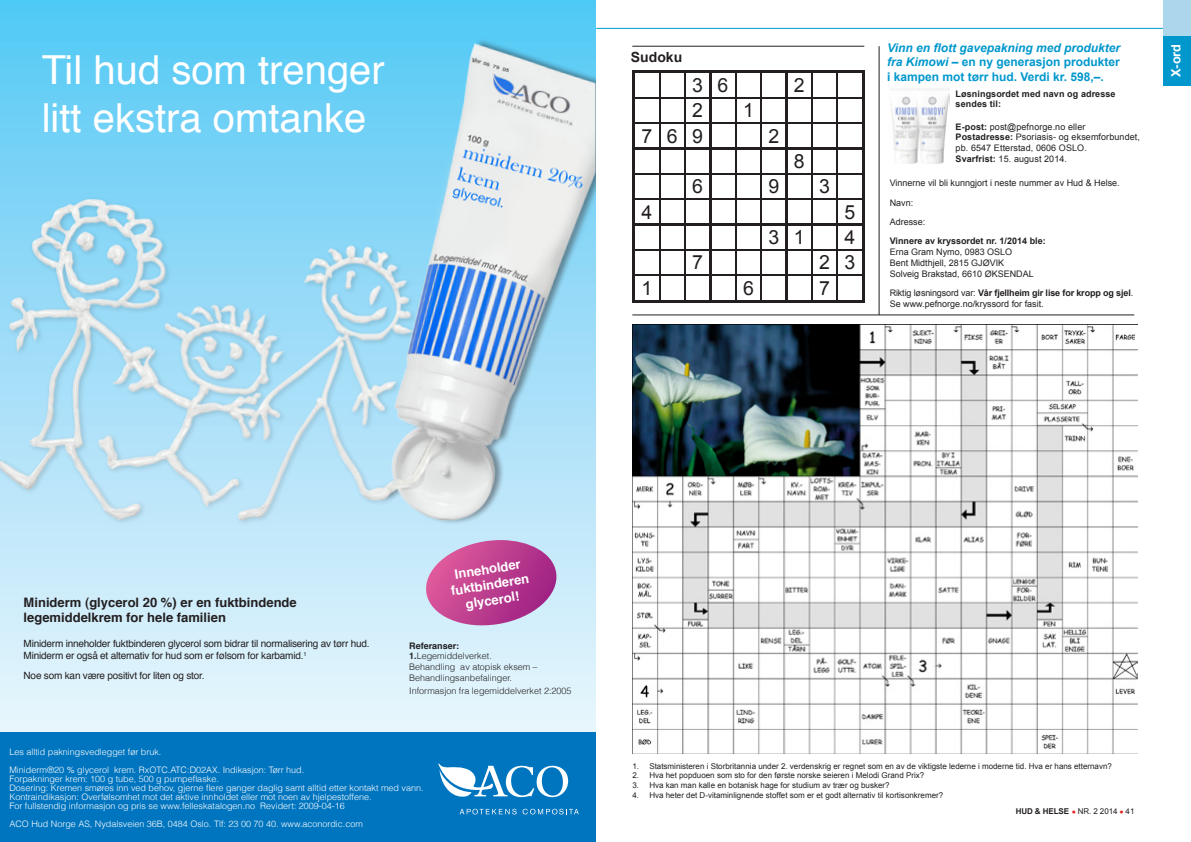
<style>
.page{position:relative;width:1191px;height:842px;background:#fff}
.page>*{position:absolute;margin:0;border:0;box-sizing:border-box;transform-origin:0 0}
.t1{font:40px/48px "Helvetica";color:#fff}
.t2{font:19.5px "Arial";color:#231f20}
.t3{font:700 14px "Arial";color:#231f20}
.t4{font:700 13px/15.6px "Helvetica";color:#231f20}
.t5{font:700 13px/15.6px "Helvetica";color:#fff;text-align:center}
.t6{font:700 12.7px "Arial";color:#fff}
.t7{font:700 12px/14.4px "Arial";color:#0097cd;text-align:justify}
.t8{font:10px/12px "Helvetica";letter-spacing:-.02em;color:#231f20}
.t9{font:9px/10.8px "Arial";color:#231f20}
.t10{font:300 9px/10.8px "Helvetica";color:#231f20}
.t11{font:700 9px/10.8px "Arial";letter-spacing:.01em;color:#231f20}
.t12{font:300 8.9px/9px "Helvetica";color:#fff}
.t13{font:8px "Arial";color:#231f20}
.s1{font-style:italic}
.s2{font-weight:700}
.s3{font-size:7px;color:#e42625}
</style>
<div class="page">
<hr style="left:596px;top:28px;width:595px;height:1px;background:#0097cd">
<div style="left:1163px;top:0;width:28px;height:85px;background:#abd6ec"></div>
<div style="left:1163px;top:36px;width:28px;height:49px;background:#0097cd"></div>
<hr style="left:632px;top:46px;width:232px;height:1px;background:#231f20">
<hr style="left:879px;top:46px;width:1px;height:269px;background:#231f20">
<hr style="left:632px;top:315px;width:502px;height:1px;background:#231f20">
<svg style="left:0;top:0;width:595px;height:732px;background:#ace3f9"></svg>
<div style="left:0;top:732px;width:595px;height:110px;background:#0075bf"></div>
<svg style="left:423px;top:560px;width:137px;height:70px;background:#c16aaa"></svg>
<svg style="left:459px;top:809px;width:57px;height:5px"></svg>
<svg style="left:522px;top:809px;width:57px;height:5px"></svg>
<svg style="left:438px;top:763px;width:130px;height:35px"></svg>
<img style="left:351px;top:20px;width:244px;height:530px">
<img style="left:0;top:137px;width:577px;height:423px">
<img style="left:891px;top:88px;width:58px;height:75px">
<img style="left:633px;top:325px;width:504px;height:428px">
<hr style="left:709px;top:72px;width:3px;height:25px;background:#231f20">
<hr style="left:785px;top:72px;width:3px;height:25px;background:#231f20">
<hr style="left:709px;top:97px;width:3px;height:26px;background:#231f20">
<hr style="left:785px;top:97px;width:3px;height:26px;background:#231f20">
<hr style="left:709px;top:123px;width:3px;height:25px;background:#231f20">
<hr style="left:785px;top:123px;width:3px;height:25px;background:#231f20">
<hr style="left:634px;top:147px;width:25px;height:3px;background:#231f20">
<hr style="left:659px;top:147px;width:26px;height:3px;background:#231f20">
<hr style="left:685px;top:147px;width:25px;height:3px;background:#231f20">
<hr style="left:709px;top:148px;width:3px;height:26px;background:#231f20">
<hr style="left:710px;top:147px;width:25px;height:3px;background:#231f20">
<hr style="left:735px;top:147px;width:26px;height:3px;background:#231f20">
<hr style="left:761px;top:147px;width:25px;height:3px;background:#231f20">
<hr style="left:785px;top:148px;width:3px;height:26px;background:#231f20">
<hr style="left:786px;top:147px;width:25px;height:3px;background:#231f20">
<hr style="left:811px;top:147px;width:26px;height:3px;background:#231f20">
<hr style="left:837px;top:147px;width:25px;height:3px;background:#231f20">
<hr style="left:709px;top:174px;width:3px;height:25px;background:#231f20">
<hr style="left:785px;top:174px;width:3px;height:25px;background:#231f20">
<hr style="left:709px;top:199px;width:3px;height:25px;background:#231f20">
<hr style="left:785px;top:199px;width:3px;height:25px;background:#231f20">
<hr style="left:634px;top:223px;width:25px;height:3px;background:#231f20">
<hr style="left:659px;top:223px;width:26px;height:3px;background:#231f20">
<hr style="left:685px;top:223px;width:25px;height:3px;background:#231f20">
<hr style="left:709px;top:224px;width:3px;height:26px;background:#231f20">
<hr style="left:710px;top:223px;width:25px;height:3px;background:#231f20">
<hr style="left:735px;top:223px;width:26px;height:3px;background:#231f20">
<hr style="left:761px;top:223px;width:25px;height:3px;background:#231f20">
<hr style="left:785px;top:224px;width:3px;height:26px;background:#231f20">
<hr style="left:786px;top:223px;width:25px;height:3px;background:#231f20">
<hr style="left:811px;top:223px;width:26px;height:3px;background:#231f20">
<hr style="left:837px;top:223px;width:25px;height:3px;background:#231f20">
<hr style="left:709px;top:250px;width:3px;height:25px;background:#231f20">
<hr style="left:785px;top:250px;width:3px;height:25px;background:#231f20">
<hr style="left:709px;top:275px;width:3px;height:25px;background:#231f20">
<hr style="left:785px;top:275px;width:3px;height:25px;background:#231f20">
<hr style="left:632px;top:70px;width:3px;height:232px;background:#231f20">
<hr style="left:659px;top:72px;width:1px;height:229px;background:#231f20">
<hr style="left:684px;top:72px;width:1px;height:229px;background:#231f20">
<hr style="left:735px;top:72px;width:1px;height:229px;background:#231f20">
<hr style="left:760px;top:72px;width:1px;height:229px;background:#231f20">
<hr style="left:811px;top:72px;width:1px;height:229px;background:#231f20">
<hr style="left:836px;top:72px;width:2px;height:229px;background:#231f20">
<hr style="left:862px;top:70px;width:2px;height:232px;background:#231f20">
<hr style="left:632px;top:70px;width:232px;height:3px;background:#231f20">
<hr style="left:633px;top:97px;width:230px;height:1px;background:#231f20">
<hr style="left:633px;top:122px;width:230px;height:2px;background:#231f20">
<hr style="left:633px;top:173px;width:230px;height:1px;background:#231f20">
<hr style="left:633px;top:198px;width:230px;height:2px;background:#231f20">
<hr style="left:633px;top:249px;width:230px;height:1px;background:#231f20">
<hr style="left:633px;top:274px;width:230px;height:2px;background:#231f20">
<hr style="left:632px;top:300px;width:232px;height:2px;background:#231f20">
<h1 class="t1" style="left:42px;top:47px;width:345px">Til hud som trenger litt ekstra omtanke</h1>
<h3 class="t3" style="left:631px;top:48px;width:53px">Sudoku</h3>
<h2 class="t2" style="left:692px;top:72px;width:38px">3 6</h2>
<h2 class="t2" style="left:793px;top:72px;width:12px">2</h2>
<h2 class="t2" style="left:692px;top:98px;width:12px">2</h2>
<h2 class="t2" style="left:743px;top:98px;width:12px">1</h2>
<h2 class="t2" style="left:641px;top:123px;width:63px">769</h2>
<h2 class="t2" style="left:768px;top:123px;width:12px">2</h2>
<h2 class="t2" style="left:793px;top:148px;width:12px">8</h2>
<h2 class="t2" style="left:692px;top:174px;width:12px">6</h2>
<h2 class="t2" style="left:768px;top:174px;width:12px">9</h2>
<h2 class="t2" style="left:819px;top:174px;width:12px">3</h2>
<h2 class="t2" style="left:641px;top:199px;width:12px">4</h2>
<h2 class="t2" style="left:844px;top:199px;width:12px">5</h2>
<h2 class="t2" style="left:768px;top:224px;width:38px">3 1</h2>
<h2 class="t2" style="left:844px;top:224px;width:12px">4</h2>
<h2 class="t2" style="left:692px;top:250px;width:12px">7</h2>
<h2 class="t2" style="left:819px;top:250px;width:38px">2 3</h2>
<h2 class="t2" style="left:641px;top:275px;width:12px">1</h2>
<h2 class="t2" style="left:743px;top:275px;width:12px">6</h2>
<h2 class="t2" style="left:819px;top:275px;width:12px">7</h2>
<h3 class="t7" style="left:887px;top:41px;width:234px"><span class="s1">Vinn en flott gavepakning med produkter fra Kimowi</span> – en ny generasjon produkter i kampen mot tørr hud. Verdi kr. 598,–.</h3>
<p class="t11" style="left:955px;top:88px;width:161px">Løsningsordet med navn og adresse sendes til:</p>
<p class="t9" style="left:955px;top:121px;width:186px"><span class="s2">E-post:</span> post@pefnorge.no eller <span class="s2">Postadresse:</span> Psoriasis- og eksemforbundet, pb. 6547 Etterstad, 0606 OSLO.<br><span class="s2">Svarfrist:</span> 15. august 2014.</p>
<p class="t9" style="left:889px;top:174px;width:231px;line-height:19.3px">Vinnerne vil bli kunngjort i neste nummer av Hud &amp; Helse.<br>Navn:<br>Adresse:</p>
<p class="t11" style="left:889px;top:236px;width:157px">Vinnere av kryssordet nr. 1/2014 ble:</p>
<p class="t9" style="left:889px;top:247px;width:146px">Erna Gram Nymo, 0983 OSLO<br>Bent Midthjell, 2815 GJØVIK<br>Solveig Brakstad, 6610 ØKSENDAL</p>
<p class="t9" style="left:889px;top:287px;width:245px">Riktig løsningsord var: <span class="s2">Vår fjellheim gir lise for kropp og sjel</span>.<br>Se www.pefnorge.no/kryssord for fasit.</p>
<h3 class="t6" style="left:1167px;top:77px;width:35px;rotate:-90deg">X-ord</h3>
<h3 class="t4" style="left:24px;top:594px;width:275px">Miniderm (glycerol 20 %) er en fuktbindende legemiddelkrem for hele familien</h3>
<p class="t8" style="left:24px;top:638px;width:347px">Miniderm inneholder fuktbinderen glycerol som bidrar til normalisering av tørr hud.<br>Miniderm er også et alternativ for hud som er følsom for karbamid.<sup>1</sup></p>
<p class="t8" style="left:24px;top:670px;width:182px">Noe som kan være positivt for liten og stor.</p>
<h3 class="t5" style="left:447px;top:568px;width:80px;rotate:-9deg">Inneholder fuktbinderen glycerol!</h3>
<p class="t10" style="left:409px;top:640px;width:130px"><span class="s2">Referanser:<br>1.</span>Legemiddelverket.<br>Behandling av atopisk eksem –<br>Behandlingsanbefalinger.</p>
<p class="t10" style="left:409px;top:685px;width:164px">Informasjon fra legemiddelverket 2:2005</p>
<p class="t12" style="left:9px;top:743px;width:296px;line-height:18px">Les alltid pakningsvedlegget før bruk.<br>Miniderm®20 % glycerol krem. RxOTC.ATC:D02AX. Indikasjon: Tørr hud.</p>
<p class="t12" style="left:9px;top:774px;width:416px">Forpakninger krem: 100 g tube, 500 g pumpeflaske.<br>Dosering: Kremen smøres inn ved behov, gjerne flere ganger daglig samt alltid etter kontakt med vann.<br>Kontraindikasjon: Overfølsomhet mot det aktive innholdet eller mot noen av hjelpestoffene.<br>For fullstendig informasjon og pris se www.felleskatalogen.no Revidert: 2009-04-16</p>
<p class="t12" style="left:9px;top:819px;width:355px">ACO Hud Norge AS, Nydalsveien 36B, 0484 Oslo. Tlf: 23 00 70 40. www.aconordic.com</p>
<p class="t13" style="left:632px;top:761px;width:481px">1. Statsministeren i Storbritannia under 2. verdenskrig er regnet som en av de viktigste lederne i moderne tid. Hva er hans etternavn?</p>
<p class="t13" style="left:632px;top:770px;width:293px">2. Hva het popduoen som sto for den første norske seieren i Melodi Grand Prix?</p>
<p class="t13" style="left:632px;top:780px;width:259px">3. Hva kan man kalle en botanisk hage for studium av trær og busker?</p>
<p class="t13" style="left:632px;top:790px;width:312px">4. Hva heter det D-vitaminlignende stoffet som er et godt alternativ til kortisonkremer?</p>
<p class="t13" style="left:1015px;top:805px;width:120px"><span class="s2">HUD &amp; HELSE</span> <span class="s3">●</span> NR. 2 2014 <span class="s3">●</span> 41</p>
</div>
